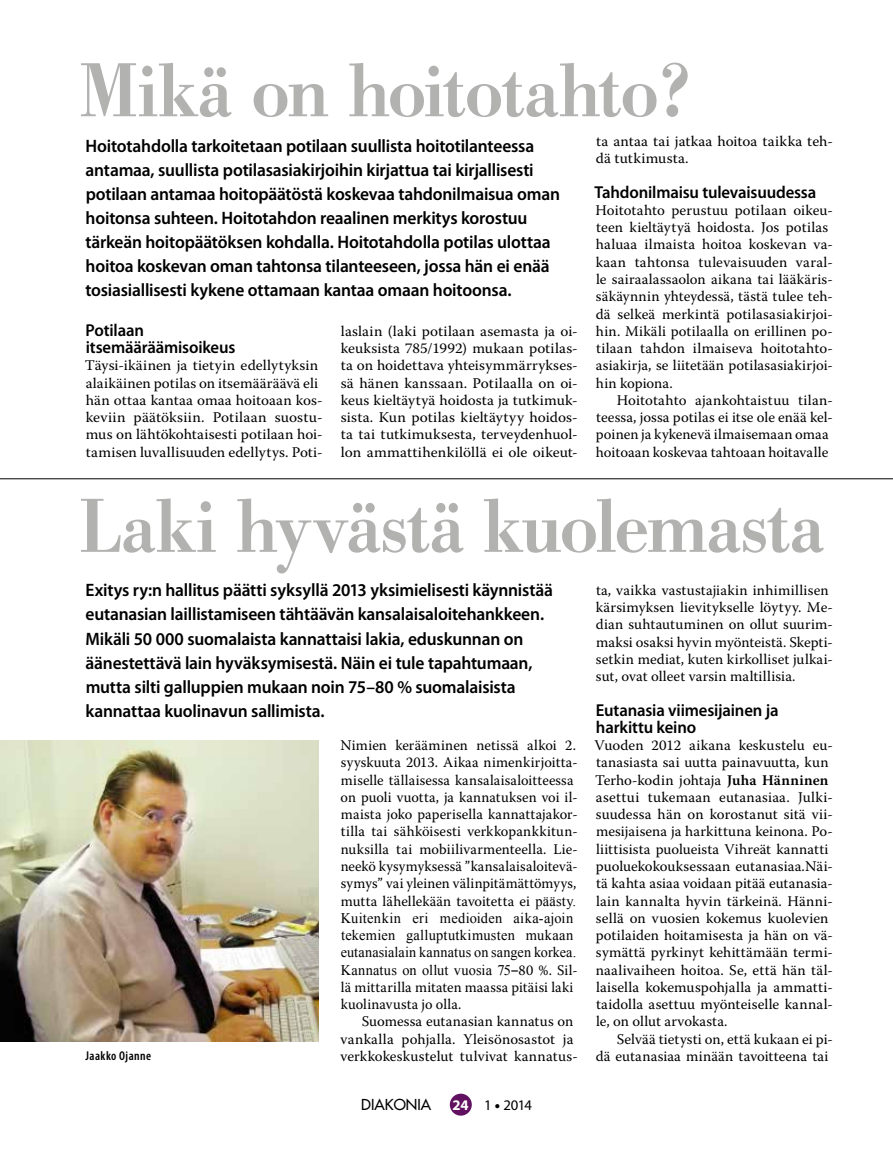
<style>
.page{position:relative;width:893px;height:1149px;background:#fff}
.page>*{position:absolute;margin:0;border:0;box-sizing:border-box;transform-origin:0 0}
.t1{font:500 75px "Bodoni BE";letter-spacing:-.02em;color:#b2b2b1;scale:.95 1}
.t2{font:600 18px/24px "Myriad Pro";letter-spacing:-.01em;color:#000}
.t3{font:600 17.25px/17.2px "Myriad Pro";letter-spacing:-.01em;color:#000}
.t4{font:14.7px/17.2px "Warnock Pro";letter-spacing:.01em;color:#000}
.t5{font:14.7px/17.2px "Times New Roman";letter-spacing:.015em;color:#000}
.t6{font:14.7px "Futura";color:#000}
.t7{font:14.7px "Myriad Pro";color:#000}
.t8{font:600 condensed 12.75px "Myriad Pro";letter-spacing:.035em;color:#000}
.s1{font-family:"Times New Roman"}
.s2{font-family:"Calibri"}
.s3{font-family:"Warnock Pro"}
.s4{font-weight:700;color:#fff}
.s5{font-weight:900}
.s6{font-weight:600}
</style>
<div class="page">
<div style="left:450px;top:1093px;width:22px;height:22px;background:#621161;border-radius:50%"></div>
<img style="left:0;top:740px;width:319px;height:300px">
<hr style="left:0;top:478px;width:893px;height:1px;background:#000">
<h1 class="t1" style="left:79px;top:47px;width:647px">Mikä on hoitotahto?</h1>
<p class="t2" style="left:85px;top:134px;width:476px">Hoitotahdolla tarkoitetaan potilaan suullista hoitotilanteessa antamaa, suullista potilasasiakirjoihin kirjattua tai kirjallisesti potilaan antamaa hoitopäätöstä koskevaa tahdonilmaisua oman hoitonsa suhteen. Hoitotahdon reaalinen merkitys korostuu tärkeän hoitopäätöksen kohdalla. Hoitotahdolla potilas ulottaa hoitoa koskevan oman tahtonsa tilanteeseen, jossa hän ei enää tosiasiallisesti kykene ottamaan kantaa omaan hoitoonsa.</p>
<p class="t3" style="left:86px;top:321px;width:151px">Potilaan itsemääräämisoikeus</p>
<p class="t4" style="left:85px;top:356px;width:240px">Täysi-ikäinen ja tietyin edellytyksin alaikäinen potilas on itsemääräävä eli hän ottaa kantaa omaa hoitoaan kos&shy;keviin päätöksiin. Potilaan suostu&shy;mus on lähtökohtaisesti potilaan hoi&shy;tamisen luvallisuuden edellytys. Poti-</p>
<p class="t4" style="left:341px;top:322px;width:239px;text-align:justify">laslain (laki potilaan asemasta ja oi&shy;keuksista 785/1992) mukaan potilas&shy;ta on hoidettava yhteisymmärrykses&shy;sä hänen kanssaan. Potilaalla on oi&shy;keus kieltäytyä hoidosta ja tutkimuk&shy;sista. Kun potilas kieltäytyy hoidos&shy;ta tai tutkimuksesta, terveydenhuol&shy;lon ammattihenkilöllä ei ole oikeut-</p>
<p class="t4" style="left:596px;top:132px;width:239px">ta antaa tai jatkaa hoitoa taikka teh&shy;dä tutkimusta.</p>
<p class="t3" style="left:595px;top:183px;width:223px">Tahdonilmaisu tulevaisuudessa</p>
<p class="t4" style="left:596px;top:201px;width:239px">Hoitotahto perustuu potilaan oikeu&shy;teen kieltäytyä hoidosta. Jos potilas haluaa ilmaista hoitoa koskevan va&shy;kaan tahtonsa tulevaisuuden varal&shy;le sairaalassaolon aikana tai lääkäris&shy;säkäynnin yhteydessä, tästä tulee teh&shy;dä selkeä merkintä potilasasiakirjoi&shy;hin. Mikäli potilaalla on erillinen po&shy;tilaan tahdon ilmaiseva hoitotahto&shy;asiakirja, se liitetään potilasasiakirjoi&shy;hin kopiona.</p>
<p class="t4" style="left:596px;top:391px;width:238px;text-indent:21px">Hoitotahto ajankohtaistuu tilan&shy;teessa, jossa potilas ei itse ole enää kel&shy;poinen ja kykenevä ilmaisemaan omaa hoitoaan koskevaa tahtoaan hoitavalle</p>
<h1 class="t1" style="left:79px;top:482px;width:786px">Laki hyvästä kuolemasta</h1>
<p class="t2" style="left:86px;top:578px;width:469px">Exitys ry:n hallitus päätti syksyllä 2013 yksimielisesti käynnistää eutanasian laillistamiseen tähtäävän kansalaisaloitehankkeen.<br>Mikäli 50 000 suomalaista kannattaisi lakia, eduskunnan on äänestettävä lain hyväksymisestä. Näin ei tule tapahtumaan, mutta silti galluppien mukaan noin 75–80 % suomalaisista kannattaa kuolinavun sallimista.</p>
<p class="t8" style="left:86px;top:1048px;width:67px">Jaakko Ojanne</p>
<p class="t4" style="left:341px;top:736px;width:239px">Nimien kerääminen netissä alkoi 2. syyskuuta 2013. Aikaa nimenkirjoitta&shy;miselle tällaisessa kansalaisaloitteessa on puoli vuotta, ja kannatuksen voi il&shy;maista joko paperisella kannattajakor&shy;tilla tai sähköisesti verkkopankkitun&shy;nuksilla tai mobiilivarmenteella. Lie&shy;neekö kysymyksessä ”kansalaisaloitevä&shy;symys” vai yleinen välinpitämättömyys, mutta lähellekään tavoitetta ei <span class="s1">päästy.</span></p>
<p class="t5" style="left:341px;top:908px;width:238px">Kuitenkin eri medioiden aika-ajoin tekemien galluptutkimusten mukaan eutanasialain kannatus on sangen korkea.<br>Kannatus on ollut vuosia 75<span class="s2">‒</span><span class="s3">80 %. Sil-</span></p>
<p class="t4" style="left:341px;top:977px;width:234px">lä mittarilla mitaten maassa pitäisi laki kuolinavusta jo olla.</p>
<p class="t4" style="left:341px;top:1012px;width:239px;text-indent:21px">Suomessa eutanasian kannatus on vankalla pohjalla. Yleisönosastot ja verkkokeskustelut tulvivat kannatus-</p>
<p class="t6" style="left:361px;top:1094px;width:71px">DIAKONIA</p>
<p class="t7" style="left:452px;top:1096px;width:81px"><span class="s4">24</span> 1 <span class="s5">•</span> 2014</p>
<p class="t4" style="left:596px;top:581px;width:239px">ta, vaikka vastustajiakin inhimillisen kärsimyksen lievitykselle löytyy. Me&shy;dian suhtautuminen on ollut suurim&shy;maksi osaksi hyvin myönteistä. Skepti&shy;setkin mediat, kuten kirkolliset julkai&shy;sut, ovat olleet varsin maltillisia.</p>
<p class="t3" style="left:596px;top:701px;width:184px">Eutanasia viimesijainen ja harkittu keino</p>
<p class="t4" style="left:595px;top:736px;width:240px">Vuoden 2012 aikana keskustelu eu&shy;tanasiasta sai uutta painavuutta, kun Terho-kodin johtaja <span class="s6">Juha Hänninen </span>asettui tukemaan eutanasiaa. Julki&shy;suudessa hän on korostanut sitä vii&shy;mesijaisena ja harkittuna keinona. Po&shy;liittisista puolueista Vihreät kannatti puoluekokouksessaan eutanasiaa.Näi&shy;tä kahta asiaa voidaan pitää eutanasia&shy;lain kannalta hyvin tärkeinä. Hänni&shy;sellä on vuosien kokemus kuolevien potilaiden hoitamisesta ja hän on vä&shy;symättä pyrkinyt kehittämään termi&shy;naalivaiheen hoitoa. Se, että hän täl&shy;laisella kokemuspohjalla ja ammatti&shy;taidolla asettuu myönteiselle kannal&shy;le, on ollut arvokasta.</p>
<p class="t4" style="left:596px;top:1029px;width:239px;text-align:right">Selvää tietysti on, että kukaan ei pi-<br>dä eutanasiaa minään tavoitteena tai</p>
</div>
